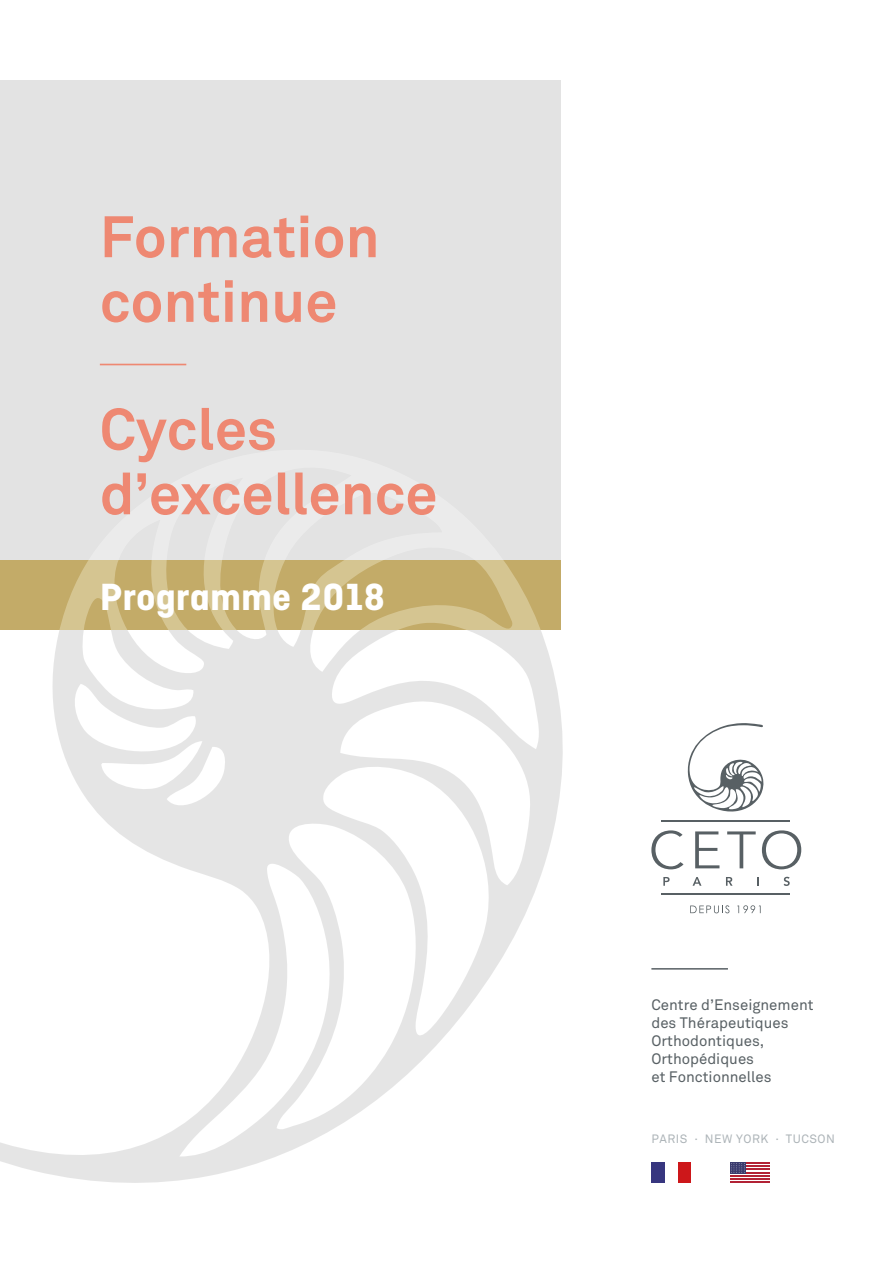
<style>
.page{position:relative;width:893px;height:1263px;background:#fff}
.page>*{position:absolute;margin:0;border:0;box-sizing:border-box;transform-origin:0 0}
.t1{font:700 57.75px/64.7px "Akkurat";color:#ee8872}
.t2{font:700 39.9px "Ciutadella";color:#fff}
.t3{font:15px/18px "Akkurat";color:#586064}
.t4{font:12px "Akkurat";letter-spacing:.04em;color:#adb4b8}
</style>
<div class="page">
<div style="left:678px;top:1162px;width:13px;height:21px;background:#cd171a"></div>
<div style="left:651px;top:1162px;width:13px;height:21px;background:#37367f"></div>
<svg style="left:730px;top:1173px;width:39px;height:4px"></svg>
<hr style="left:730px;top:1162px;width:39px;height:2px;background:#b22235">
<hr style="left:730px;top:1165px;width:39px;height:2px;background:#b22235">
<hr style="left:730px;top:1168px;width:39px;height:2px;background:#b22235">
<hr style="left:730px;top:1172px;width:39px;height:1px;background:#b22235">
<hr style="left:730px;top:1175px;width:39px;height:1px;background:#b22235">
<hr style="left:730px;top:1178px;width:39px;height:2px;background:#b22235">
<hr style="left:730px;top:1181px;width:39px;height:2px;background:#b22235">
<svg style="left:730px;top:1162px;width:16px;height:11px"></svg>
<svg style="left:731px;top:1163px;width:14px;height:9px"></svg>
<hr style="left:661px;top:894px;width:129px;height:1px;background:#586064">
<svg style="left:651px;top:830px;width:32px;height:39px"></svg>
<svg style="left:695px;top:831px;width:24px;height:37px"></svg>
<svg style="left:727px;top:831px;width:29px;height:37px"></svg>
<svg style="left:762px;top:830px;width:39px;height:39px"></svg>
<svg style="left:663px;top:877px;width:7px;height:9px"></svg>
<svg style="left:692px;top:877px;width:9px;height:9px"></svg>
<svg style="left:726px;top:877px;width:7px;height:9px"></svg>
<svg style="left:757px;top:877px;width:2px;height:9px"></svg>
<svg style="left:784px;top:877px;width:6px;height:9px"></svg>
<svg style="left:687px;top:723px;width:77px;height:89px"></svg>
<hr style="left:661px;top:820px;width:129px;height:2px;background:#586064">
<svg style="left:690px;top:905px;width:39px;height:8px"></svg>
<svg style="left:737px;top:905px;width:24px;height:8px"></svg>
<hr style="left:651px;top:968px;width:77px;height:1px;background:#586064">
<div style="left:0;top:80px;width:561px;height:481px;background:#e3e3e3"></div>
<svg style="left:0;top:363px;width:563px;height:820px"></svg>
<hr style="left:100px;top:364px;width:86px;height:1px;background:#ee8872">
<h1 class="t1" style="left:100px;top:205px;width:281px">Formation continue</h1>
<h1 class="t1" style="left:100px;top:397px;width:339px">Cycles d’excellence</h1>
<h2 class="t2" style="left:100px;top:573px;width:287px">Programme 2018</h2>
<p class="t3" style="left:651px;top:996px;width:164px">Centre d’Enseignement des Thérapeutiques<br>Orthodontiques,<br>Orthopédiques<br>et Fonctionnelles</p>
<p class="t4" style="left:651px;top:1131px;width:185px">PARIS · NEW YORK · TUCSON</p>
</div>
